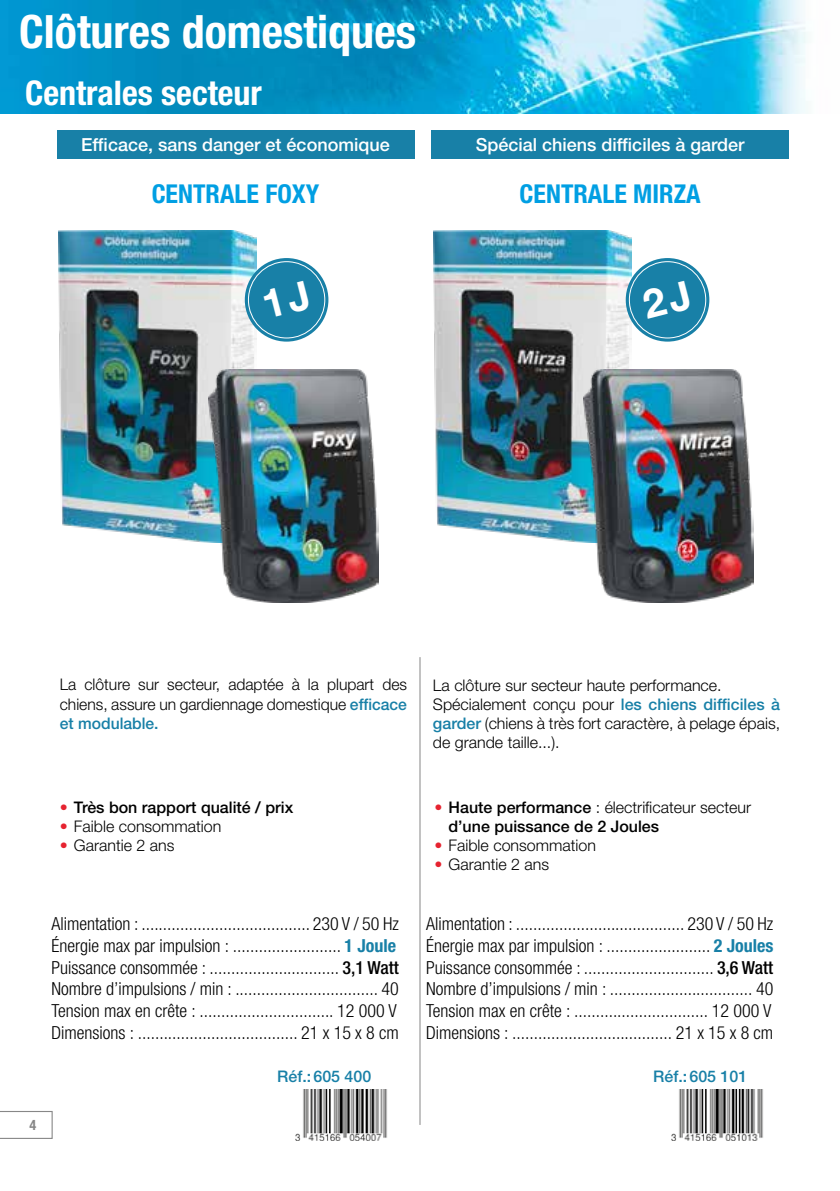
<style>
.page{position:relative;width:840px;height:1191px;background:#fff}
.page>*{position:absolute;margin:0;border:0;box-sizing:border-box;transform-origin:0 0}
.t1{font:700 condensed 46px "Helvetica Neue LT Std";color:#fff}
.t2{font:700 condensed 34px "Helvetica Neue LT Std";color:#fff}
.t3{font:700 condensed 26px "Helvetica Neue LT Std";color:#009fe3}
.t4{font:300 condensed 18px/21.6px "Helvetica Neue LT Std";color:#000}
.t5{font:500 18px "Helvetica Neue LT Std";color:#fff}
.t6{font:300 16px/19.2px "Helvetica Neue LT Std";color:#000;text-align:justify}
.t7{font:500 16px/19.2px "Helvetica Neue LT Std";color:#000}
.t8{font:500 16px "Helvetica Neue LT Std";color:#1880a7}
.t9{font:700 condensed 14.2px "Helvetica Neue LT Std";color:#878787}
.s1{font-weight:500;color:#1880a7}
.s2{font-weight:300;color:#e62330}
.s3{color:#e62330}
.s4{font-weight:300}
.s5{font-weight:700;color:#1880a7}
.s6{font-weight:500}
</style>
<div class="page">
<img style="left:0;top:0;width:808px;height:113px">
<hr style="left:419px;top:657px;width:1px;height:468px;background:#878787">
<div style="left:57px;top:130px;width:357px;height:29px;background:#1880a7"></div>
<img style="left:58px;top:231px;width:198px;height:312px">
<img style="left:208px;top:370px;width:170px;height:232px">
<div style="left:431px;top:130px;width:357px;height:29px;background:#1880a7"></div>
<img style="left:433px;top:231px;width:197px;height:312px">
<img style="left:582px;top:370px;width:171px;height:232px">
<img style="left:295px;top:1089px;width:92px;height:51px">
<img style="left:671px;top:1089px;width:92px;height:51px">
<div style="left:245px;top:258px;width:83px;height:83px;background:#1880a7;border-radius:50%"></div>
<div style="left:248px;top:261px;width:77px;height:77px;border:1px solid #fff;border-radius:50%"></div>
<div style="left:625px;top:258px;width:84px;height:83px;background:#1880a7;border-radius:50%"></div>
<div style="left:628px;top:261px;width:77px;height:77px;border:1px solid #fff;border-radius:50%"></div>
<svg style="left:0;top:1111px;width:53px;height:28px"></svg>
<h1 class="t1" style="left:19px;top:4px;width:398px">Clôtures domestiques</h1>
<h2 class="t2" style="left:25px;top:72px;width:238px">Centrales secteur</h2>
<p class="t5" style="left:81px;top:134px;width:310px">Efficace, sans danger et économique</p>
<h3 class="t3" style="left:152px;top:178px;width:169px">CENTRALE FOXY</h3>
<p class="t5" style="left:475px;top:134px;width:270px">Spécial chiens difficiles à garder</p>
<h3 class="t3" style="left:519px;top:178px;width:182px">CENTRALE MIRZA</h3>
<p class="t6" style="left:60px;top:675px;width:348px">La clôture sur secteur, adaptée à la plupart des chiens, assure un gardiennage domestique <span class="s1">efficace et modulable.</span></p>
<p class="t7" style="left:60px;top:797px;width:235px"><span class="s2">•</span> Très bon rapport qualité / prix</p>
<p class="t6" style="left:60px;top:816px;width:163px"><span class="s3">•</span> Faible consommation</p>
<p class="t6" style="left:60px;top:835px;width:116px"><span class="s3">•</span> Garantie 2 ans</p>
<p class="t6" style="left:432px;top:675px;width:348px;text-align:left">La clôture sur secteur haute performance.<br>Spécialement conçu pour <span class="s1">les chiens difficiles à garder</span> (chiens à très fort caractère, à pelage épais, de grande taille...).</p>
<p class="t7" style="left:448px;top:797px;width:304px;text-indent:-14px"><span class="s2">•</span> Haute performance <span class="s4">: électrificateur secteur </span>d’une puissance de 2 Joules</p>
<p class="t6" style="left:434px;top:835px;width:163px"><span class="s3">•</span> Faible consommation</p>
<p class="t6" style="left:434px;top:854px;width:116px"><span class="s3">•</span> Garantie 2 ans</p>
<p class="t4" style="left:51px;top:913px;width:348px">Alimentation : ....................................... 230 V / 50 Hz Énergie max par impulsion : ......................... <span class="s5">1 Joule </span>Puissance consommée : .............................. <span class="s6">3,1 Watt </span>Nombre d’impulsions / min : ................................. 40<br>Tension max en crête : ............................... 12 000 V Dimensions : ..................................... 21 x 15 x 8 cm</p>
<p class="t4" style="left:426px;top:913px;width:348px;text-align:justify">Alimentation : ....................................... 230 V / 50 Hz Énergie max par impulsion : ........................ <span class="s5">2 Joules </span>Puissance consommée : .............................. <span class="s6">3,6 Watt </span>Nombre d’impulsions / min : ................................. 40<br>Tension max en crête : ............................... 12 000 V Dimensions : ..................................... 21 x 15 x 8 cm</p>
<p class="t9" style="left:29px;top:1116px;width:8px">4</p>
<p class="t8" style="left:277px;top:1067px;width:95px">Réf.:605 400</p>
<p class="t8" style="left:653px;top:1067px;width:95px">Réf.:605 101</p>
</div>
